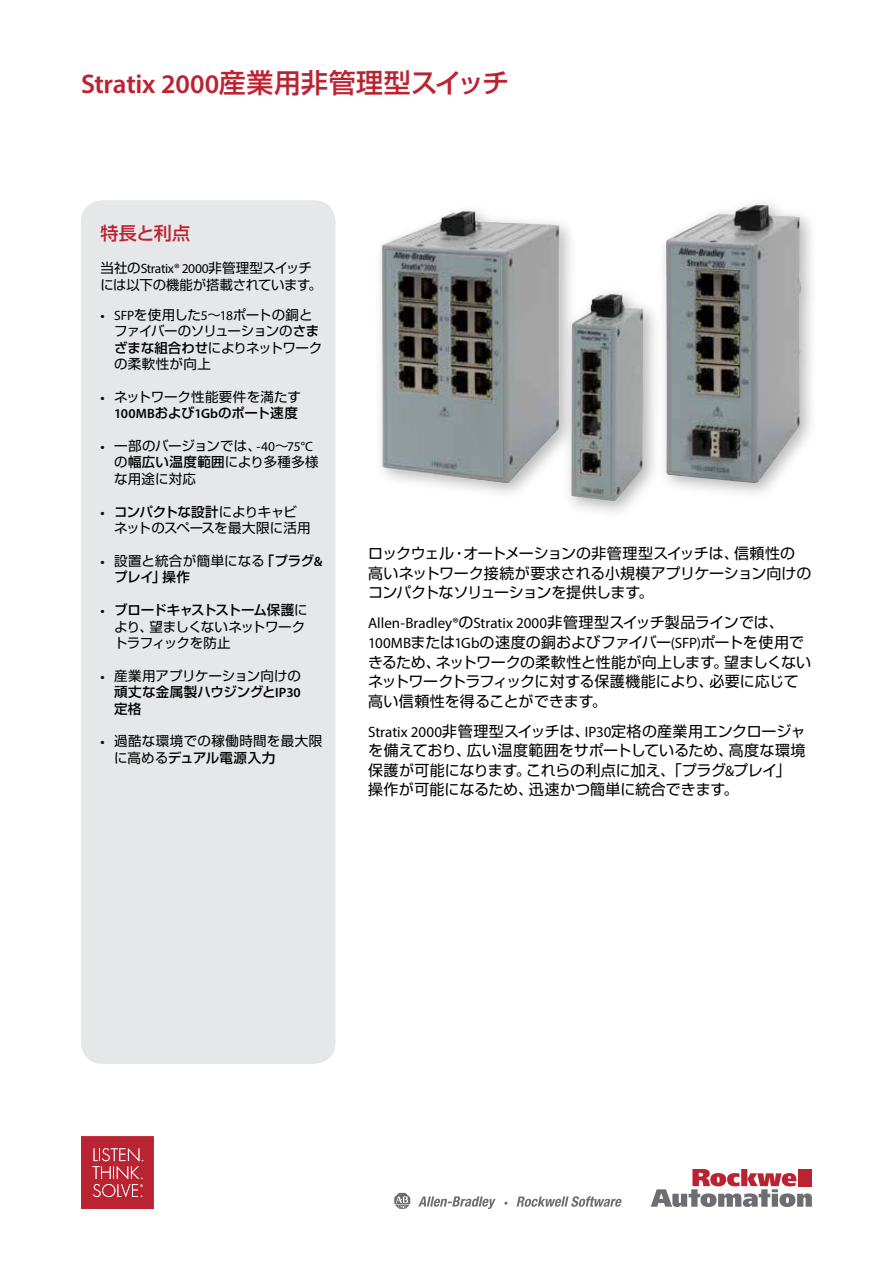
<style>
.page{position:relative;width:893px;height:1263px;background:#fff}
.page>*{position:absolute;margin:0;border:0;box-sizing:border-box;transform-origin:0 0}
.t1{font:600 27px "Myriad Pro";letter-spacing:-.01em;color:#bb2332}
.t2{font:500 18px "Shin Go Pro";letter-spacing:-.005em;color:#bb2332}
.t3{font:15px/19.5px "Shin Go Pro";letter-spacing:-.005em;color:#000}
.t4{font:15px "Myriad Pro";color:#000}
.t5{font:13.5px/16.5px "Shin Go Pro";letter-spacing:-.005em;color:#000}
.t6{font:13.5px/16.5px "Shin Go Pro";letter-spacing:-.045em;color:#000}
.t7{font:13.5px/16.5px "Shin Go Pro";letter-spacing:.03em;color:#000}
.t8{font:13.5px "Myriad Pro";letter-spacing:-.03em;color:#000}
.t9{font:13.5px/16.5px "Shin Go Pro";letter-spacing:.02em;color:#000}
.s1{font-family:"Shin Go Pro";font-weight:500}
.s2{font-family:"Shin Go Pro"}
.s3{font-family:"Myriad Pro";font-weight:600}
.s4{font-family:"Myriad Pro"}
.s5{font-weight:500}
</style>
<div class="page">
<svg style="left:394px;top:1193px;width:16px;height:16px"></svg>
<svg style="left:418px;top:1196px;width:78px;height:13px"></svg>
<svg style="left:517px;top:1196px;width:105px;height:11px"></svg>
<svg style="left:651px;top:1169px;width:161px;height:38px"></svg>
<div style="left:798px;top:1169px;width:6px;height:17px;background:#bb2332"></div>
<div style="left:806px;top:1169px;width:6px;height:17px;background:#bb2332"></div>
<svg style="left:81px;top:1136px;width:73px;height:73px;background:#c03744"></svg>
<img style="left:380px;top:209px;width:191px;height:285px">
<div style="left:562px;top:285px;width:100px;height:234px;background:#000;opacity:.3"></div>
<img style="left:584px;top:294px;width:26px;height:22px">
<div style="left:81px;top:200px;width:255px;height:864px;background:#e6e7e8;border-radius:22px"></div>
<div style="left:656px;top:195px;width:163px;height:306px;background:#000;opacity:.3"></div>
<img style="left:723px;top:205px;width:38px;height:9px">
<h1 class="t1" style="left:81px;top:67px;width:430px">Stratix 2000<span class="s1">産業用非管理型スイッチ</span></h1>
<p class="t2" style="left:101px;top:218px;width:91px">特長と利点</p>
<p class="t8" style="left:101px;top:260px;width:213px"><span class="s2">当社の</span>Stratix® 2000<span class="s2">非管理型スイッチ</span></p>
<p class="t5" style="left:101px;top:275px;width:223px">には以下の機能が搭載されています。</p>
<p class="t6" style="left:114px;top:305px;width:210px;text-indent:-14px"><span class="s3">•</span> <span class="s4">SFP</span>を使用した<span class="s4">5</span>～<span class="s4">18</span>ポートの銅とファイバーのソリューションの<span class="s5">さまざまな組合わせ</span>によりネットワークの柔軟性が向上</p>
<p class="t5" style="left:101px;top:387px;width:202px;text-align:right"><span class="s3">•</span> ネットワーク性能要件を満たす<br><span class="s3">100MB</span><span class="s5">および</span><span class="s3">1Gb</span><span class="s5">のポート速度</span></p>
<p class="t5" style="left:114px;top:436px;width:206px;text-indent:-14px"><span class="s3">•</span> 一部のバージョンでは、<span class="s4">-40</span>～<span class="s4">75°C</span>の<span class="s5">幅広い温度範囲</span>により多種多様な用途に対応</p>
<p class="t5" style="left:114px;top:502px;width:198px;text-indent:-14px"><span class="s3">•</span> <span class="s5">コンパクトな設計</span>によりキャビネットのスペースを最大限に活用</p>
<p class="t9" style="left:114px;top:551px;width:210px;text-indent:-14px"><span class="s3">•</span> 設置と統合が簡単になる<span class="s5">「プラグ</span><span class="s3">&amp;</span><span class="s5">プレイ」操作</span></p>
<p class="t6" style="left:114px;top:600px;width:195px;text-indent:-14px"><span class="s3">•</span> <span class="s5">ブロードキャストストーム保護</span>により、望ましくないネットワークトラフィックを防止</p>
<p class="t5" style="left:114px;top:666px;width:188px;text-align:justify;text-indent:-14px"><span class="s3">•</span> 産業用アプリケーション向けの<span class="s5">頑丈な金属製ハウジングと</span><span class="s3">IP30</span><span class="s5">定格</span></p>
<p class="t7" style="left:114px;top:731px;width:210px;text-indent:-14px"><span class="s3">•</span> 過酷な環境での稼働時間を最大限に高める<span class="s5">デュアル電源入力</span></p>
<p class="t3" style="left:368px;top:542px;width:445px">ロックウェル・オートメーションの非管理型スイッチは、信頼性の高いネットワーク接続が要求される小規模アプリケーション向けのコンパクトなソリューションを提供します。</p>
<p class="t4" style="left:368px;top:614px;width:417px">Allen-Bradley®<span class="s2">の</span>Stratix 2000<span class="s2">非管理型スイッチ製品ラインでは、</span></p>
<p class="t3" style="left:368px;top:631px;width:445px"><span class="s4">100MB</span>または<span class="s4">1Gb</span>の速度の銅およびファイバー<span class="s4">(SFP)</span>ポートを使用できるため、ネットワークの柔軟性と性能が向上します。望ましくないネットワークトラフィックに対する保護機能により、必要に応じて高い信頼性を得ることができます。</p>
<p class="t3" style="left:368px;top:719px;width:439px"><span class="s4">Stratix 2000</span>非管理型スイッチは、<span class="s4">IP30</span>定格の産業用エンクロージャを備えており、広い温度範囲をサポートしているため、高度な環境保護が可能になります。これらの利点に加え、「プラグ<span class="s4">&amp;</span>プレイ」操作が可能になるため、迅速かつ簡単に統合できます。</p>
</div>
